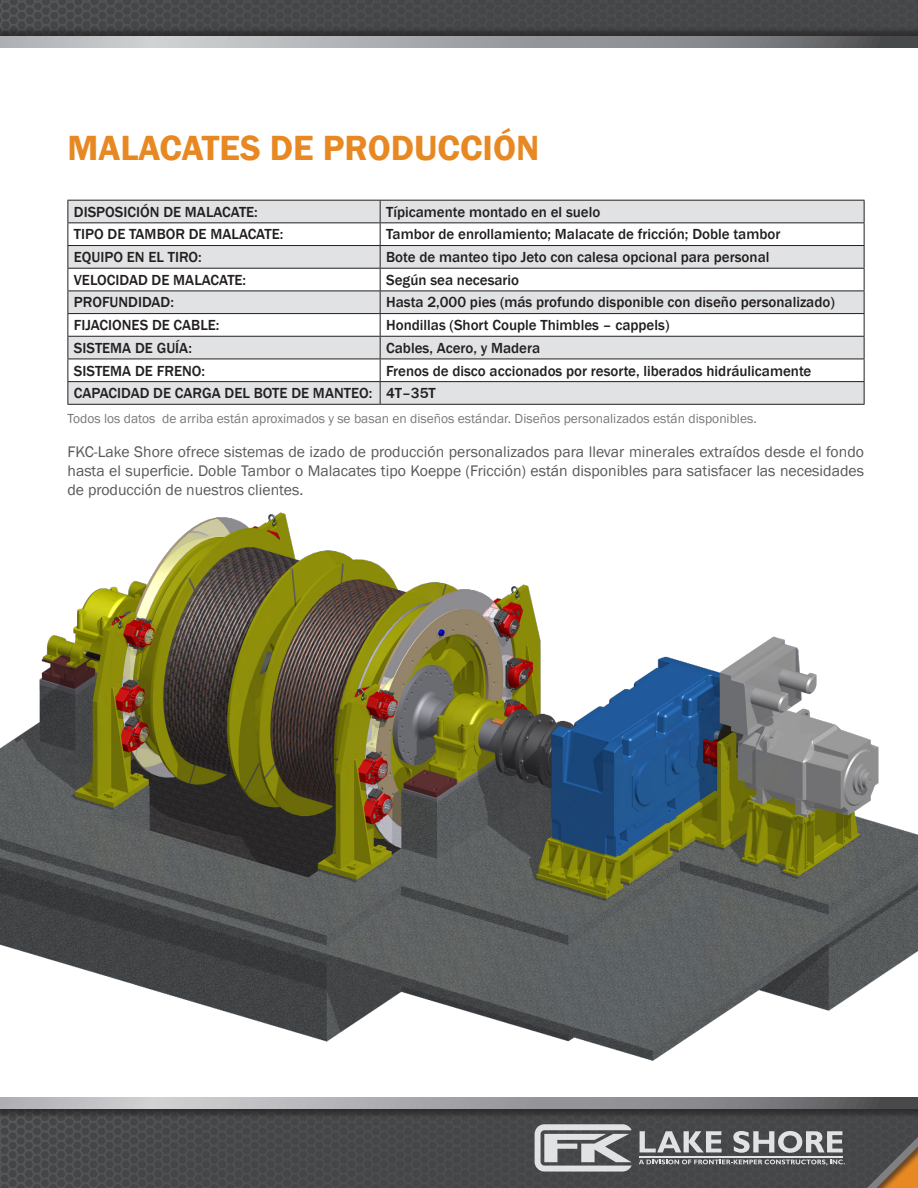
<style>
.page{position:relative;width:918px;height:1188px;background:#fff}
.page>*{position:absolute;margin:0;border:0;box-sizing:border-box;transform-origin:0 0}
.Title__left{font:600 36px "Franklin Gothic";color:#e78823}
.Descriptions{font:15.75px/18.9px "Franklin Gothic";color:#57585a;text-align:justify}
.Fractions{font:500 15px "Franklin Gothic";color:#231f20}
.t1{font:13.5px "Franklin Gothic";color:#76787b}
</style>
<div class="page">
<img style="left:0;top:0;width:918px;height:27px">
<div style="left:0;top:27px;width:918px;height:20px;background:#231f20;opacity:.65"></div>
<svg style="left:0;top:37px;width:918px;height:11px;background:#9c9da0"></svg>
<svg style="left:69px;top:201px;width:795px;height:203px;fill:#e1e2e4"></svg>
<hr style="left:68px;top:200px;width:312px;height:1px;background:#231f20">
<hr style="left:380px;top:200px;width:485px;height:1px;background:#231f20">
<hr style="left:68px;top:222px;width:312px;height:1px;background:#231f20">
<hr style="left:380px;top:222px;width:485px;height:1px;background:#231f20">
<hr style="left:68px;top:245px;width:312px;height:1px;background:#231f20">
<hr style="left:380px;top:245px;width:485px;height:1px;background:#231f20">
<hr style="left:68px;top:268px;width:312px;height:1px;background:#231f20">
<hr style="left:380px;top:268px;width:485px;height:1px;background:#231f20">
<hr style="left:68px;top:291px;width:312px;height:1px;background:#231f20">
<hr style="left:380px;top:291px;width:485px;height:1px;background:#231f20">
<hr style="left:68px;top:313px;width:312px;height:1px;background:#231f20">
<hr style="left:380px;top:313px;width:485px;height:1px;background:#231f20">
<hr style="left:68px;top:336px;width:312px;height:1px;background:#231f20">
<hr style="left:380px;top:336px;width:485px;height:1px;background:#231f20">
<hr style="left:68px;top:359px;width:312px;height:1px;background:#231f20">
<hr style="left:380px;top:359px;width:485px;height:1px;background:#231f20">
<hr style="left:68px;top:381px;width:312px;height:1px;background:#231f20">
<svg style="left:68px;top:201px;width:1px;height:203px"></svg>
<hr style="left:380px;top:381px;width:485px;height:1px;background:#231f20">
<svg style="left:380px;top:201px;width:1px;height:203px"></svg>
<svg style="left:864px;top:201px;width:1px;height:203px"></svg>
<hr style="left:68px;top:404px;width:312px;height:1px;background:#231f20">
<hr style="left:380px;top:404px;width:485px;height:1px;background:#231f20">
<img style="left:0;top:512px;width:918px;height:676px">
<p class="Title__left" style="left:68px;top:126px;width:473px">MALACATES DE PRODUCCIÓN</p>
<p class="Fractions" style="left:74px;top:202px;width:186px">DISPOSICIÓN DE MALACATE:</p>
<p class="Fractions" style="left:386px;top:202px;width:216px">Típicamente montado en el suelo</p>
<p class="Fractions" style="left:74px;top:225px;width:211px">TIPO DE TAMBOR DE MALACATE:</p>
<p class="Fractions" style="left:386px;top:225px;width:396px">Tambor de enrollamiento; Malacate de fricción; Doble tambor</p>
<p class="Fractions" style="left:74px;top:248px;width:129px">EQUIPO EN EL TIRO:</p>
<p class="Fractions" style="left:386px;top:248px;width:385px">Bote de manteo tipo Jeto con calesa opcional para personal</p>
<p class="Fractions" style="left:74px;top:271px;width:174px">VELOCIDAD DE MALACATE:</p>
<p class="Fractions" style="left:386px;top:271px;width:135px">Según sea necesario</p>
<p class="Fractions" style="left:74px;top:293px;width:102px">PROFUNDIDAD:</p>
<p class="Fractions" style="left:386px;top:293px;width:450px">Hasta 2,000 pies (más profundo disponible con diseño personalizado)</p>
<p class="Fractions" style="left:74px;top:316px;width:147px">FIJACIONES DE CABLE:</p>
<p class="Fractions" style="left:386px;top:316px;width:285px">Hondillas (Short Couple Thimbles – cappels)</p>
<p class="Fractions" style="left:74px;top:339px;width:120px">SISTEMA DE GUÍA:</p>
<p class="Fractions" style="left:386px;top:339px;width:156px">Cables, Acero, y Madera</p>
<p class="Fractions" style="left:74px;top:361px;width:133px">SISTEMA DE FRENO:</p>
<p class="Fractions" style="left:386px;top:361px;width:427px">Frenos de disco accionados por resorte, liberados hidráulicamente</p>
<p class="Fractions" style="left:74px;top:384px;width:300px">CAPACIDAD DE CARGA DEL BOTE DE MANTEO:</p>
<p class="Fractions" style="left:386px;top:384px;width:51px">4T–35T</p>
<p class="t1" style="left:68px;top:410px;width:691px">Todos los datos de arriba están aproximados y se basan en diseños estándar. Diseños personalizados están disponibles.</p>
<p class="Descriptions" style="left:68px;top:443px;width:798px">FKC-Lake Shore ofrece sistemas de izado de producción personalizados para llevar minerales extraídos desde el fondo hasta el superficie. Doble Tambor o Malacates tipo Koeppe (Fricción) están disponibles para satisfacer las necesidades de producción de nuestros clientes.</p>
</div>
